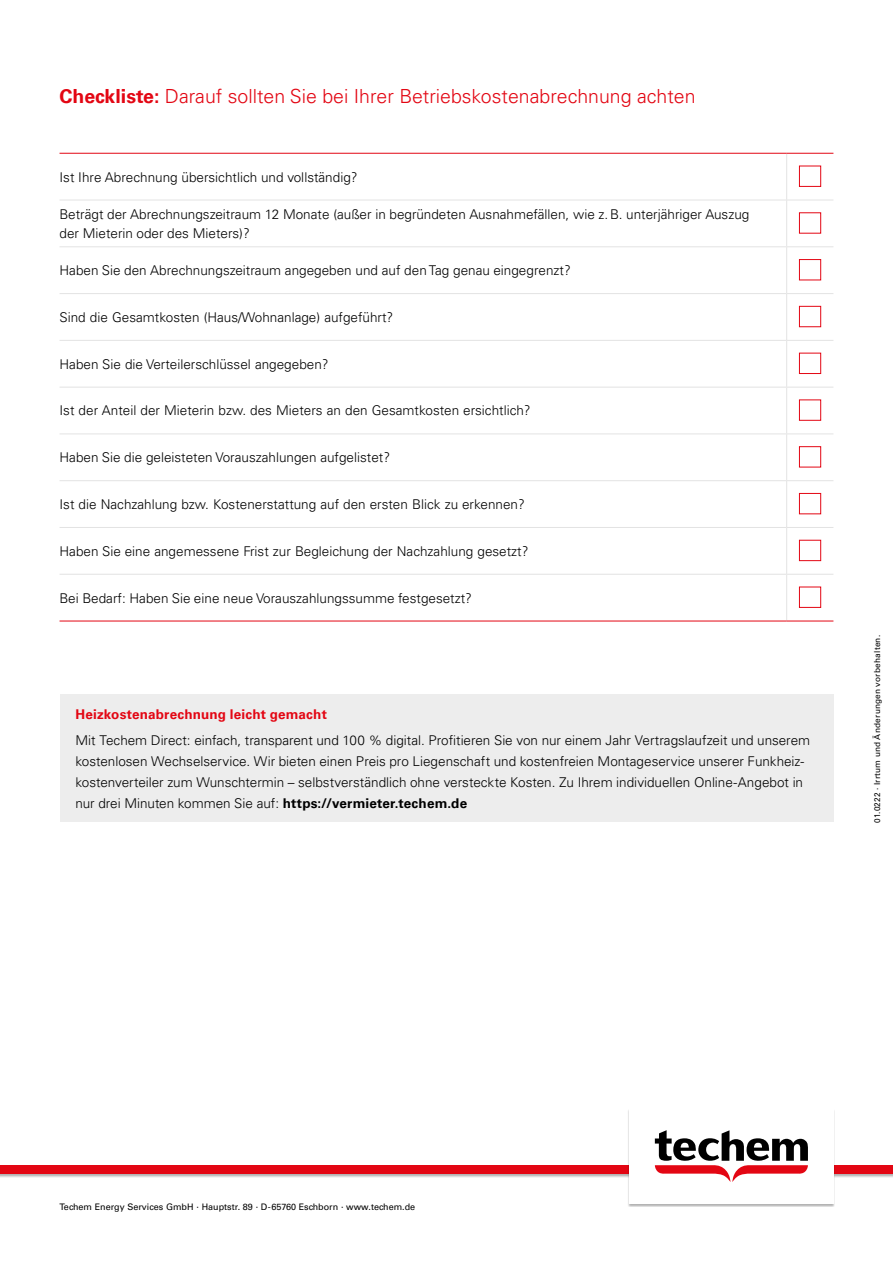
<style>
.page{position:relative;width:893px;height:1263px;background:#fff}
.page>*{position:absolute;margin:0;border:0;box-sizing:border-box;transform-origin:0 0}
.t1{font:300 19.5px "Univers LT Pro 45";color:#e30613}
.t2{font:300 13.5px/21px "Univers LT Pro 45";color:#000}
.t3{font:700 13.5px "Univers LT Pro 65";letter-spacing:.01em;color:#e30613}
.t4{font:9px "Univers LT Pro 55 Roman";color:#000}
.t5{font:8.25px "Univers LT Pro 55 Roman";letter-spacing:.03em;color:#000}
.s1{font-family:"Univers LT Pro 65";font-weight:700}
</style>
<div class="page">
<div style="left:60px;top:695px;width:773px;height:127px;background:#ededed"></div>
<div style="left:0;top:1166px;width:893px;height:12px;background:#000;opacity:.3"></div>
<div style="left:0;top:1165px;width:893px;height:9px;background:#e30613"></div>
<div style="left:627px;top:1109px;width:208px;height:98px;background:#000;opacity:.3"></div>
<div style="left:629px;top:1109px;width:204px;height:94px;background:#fff"></div>
<svg style="left:655px;top:1130px;width:153px;height:52px"></svg>
<hr style="left:786px;top:154px;width:1px;height:46px;background:#e3e3e3">
<hr style="left:786px;top:200px;width:1px;height:46px;background:#e3e3e3">
<hr style="left:786px;top:247px;width:1px;height:46px;background:#e3e3e3">
<hr style="left:786px;top:294px;width:1px;height:46px;background:#e3e3e3">
<hr style="left:786px;top:341px;width:1px;height:46px;background:#e3e3e3">
<hr style="left:786px;top:387px;width:1px;height:46px;background:#e3e3e3">
<hr style="left:786px;top:434px;width:1px;height:46px;background:#e3e3e3">
<hr style="left:786px;top:481px;width:1px;height:46px;background:#e3e3e3">
<hr style="left:786px;top:528px;width:1px;height:46px;background:#e3e3e3">
<hr style="left:786px;top:575px;width:1px;height:46px;background:#e3e3e3">
<hr style="left:60px;top:200px;width:727px;height:1px;background:#e3e3e3">
<hr style="left:787px;top:200px;width:46px;height:1px;background:#e3e3e3">
<hr style="left:60px;top:246px;width:727px;height:1px;background:#e3e3e3">
<hr style="left:787px;top:246px;width:46px;height:1px;background:#e3e3e3">
<hr style="left:60px;top:293px;width:727px;height:1px;background:#e3e3e3">
<hr style="left:787px;top:293px;width:46px;height:1px;background:#e3e3e3">
<hr style="left:60px;top:340px;width:727px;height:1px;background:#e3e3e3">
<hr style="left:787px;top:340px;width:46px;height:1px;background:#e3e3e3">
<hr style="left:60px;top:387px;width:727px;height:1px;background:#e3e3e3">
<hr style="left:787px;top:387px;width:46px;height:1px;background:#e3e3e3">
<hr style="left:60px;top:433px;width:727px;height:1px;background:#e3e3e3">
<hr style="left:787px;top:433px;width:46px;height:1px;background:#e3e3e3">
<hr style="left:60px;top:480px;width:727px;height:1px;background:#e3e3e3">
<hr style="left:787px;top:480px;width:46px;height:1px;background:#e3e3e3">
<hr style="left:60px;top:527px;width:727px;height:1px;background:#e3e3e3">
<hr style="left:787px;top:527px;width:46px;height:1px;background:#e3e3e3">
<hr style="left:60px;top:574px;width:727px;height:1px;background:#e3e3e3">
<hr style="left:787px;top:574px;width:46px;height:1px;background:#e3e3e3">
<hr style="left:60px;top:153px;width:727px;height:1px;background:#e30613">
<hr style="left:787px;top:153px;width:46px;height:1px;background:#e30613">
<hr style="left:60px;top:621px;width:727px;height:1px;background:#e30613">
<hr style="left:787px;top:621px;width:46px;height:1px;background:#e30613">
<div style="left:799px;top:166px;width:22px;height:21px;border:1px solid #e30613"></div>
<div style="left:799px;top:212px;width:22px;height:22px;border:1px solid #e30613"></div>
<div style="left:799px;top:259px;width:22px;height:21px;border:1px solid #e30613"></div>
<div style="left:799px;top:306px;width:22px;height:21px;border:1px solid #e30613"></div>
<div style="left:799px;top:353px;width:22px;height:21px;border:1px solid #e30613"></div>
<div style="left:799px;top:399px;width:22px;height:22px;border:1px solid #e30613"></div>
<div style="left:799px;top:446px;width:22px;height:21px;border:1px solid #e30613"></div>
<div style="left:799px;top:493px;width:22px;height:21px;border:1px solid #e30613"></div>
<div style="left:799px;top:540px;width:22px;height:21px;border:1px solid #e30613"></div>
<div style="left:799px;top:587px;width:22px;height:21px;border:1px solid #e30613"></div>
<h1 class="t1" style="left:60px;top:84px;width:637px"><span class="s1">Checkliste:</span> Darauf sollten Sie bei Ihrer Betriebskostenabrechnung achten</h1>
<p class="t2" style="left:60px;top:166px;width:300px">Ist Ihre Abrechnung übersichtlich und vollständig?</p>
<p class="t2" style="left:60px;top:204px;width:691px;line-height:19.5px">Beträgt der Abrechnungszeitraum 12 Monate (außer in begründeten Ausnahmefällen, wie z.B. unterjähriger Auszug der Mieterin oder des Mieters)?</p>
<p class="t2" style="left:60px;top:259px;width:513px">Haben Sie den Abrechnungszeitraum angegeben und auf den Tag genau eingegrenzt?</p>
<p class="t2" style="left:60px;top:306px;width:335px">Sind die Gesamtkosten (Haus/Wohnanlage) aufgeführt?</p>
<p class="t2" style="left:60px;top:353px;width:271px">Haben Sie die Verteilerschlüssel angegeben?</p>
<p class="t2" style="left:60px;top:400px;width:473px">Ist der Anteil der Mieterin bzw. des Mieters an den Gesamtkosten ersichtlich?</p>
<p class="t2" style="left:60px;top:446px;width:332px">Haben Sie die geleisteten Vorauszahlungen aufgelistet?</p>
<p class="t2" style="left:60px;top:493px;width:467px">Ist die Nachzahlung bzw. Kostenerstattung auf den ersten Blick zu erkennen?</p>
<p class="t2" style="left:60px;top:540px;width:470px">Haben Sie eine angemessene Frist zur Begleichung der Nachzahlung gesetzt?</p>
<p class="t2" style="left:60px;top:587px;width:414px">Bei Bedarf: Haben Sie eine neue Vorauszahlungssumme festgesetzt?</p>
<p class="t3" style="left:75px;top:705px;width:253px">Heizkostenabrechnung leicht gemacht</p>
<p class="t2" style="left:75px;top:729px;width:736px">Mit Techem Direct: einfach, transparent und 100 % digital. Profitieren Sie von nur einem Jahr Vertragslaufzeit und unserem kostenlosen Wechselservice. Wir bieten einen Preis pro Liegenschaft und kostenfreien Montageservice unserer Funkheiz&shy;kostenverteiler zum Wunschtermin – selbstverständlich ohne versteckte Kosten. Zu Ihrem individuellen Online-Angebot in nur drei Minuten kommen Sie auf: <span class="s1">https://vermieter.techem.de</span></p>
<p class="t5" style="left:872px;top:823px;width:189px;rotate:-90deg">01.0222 · Irrtum und Änderungen vorbehalten.</p>
<p class="t4" style="left:60px;top:1200px;width:357px">Techem Energy Services GmbH · Hauptstr. 89 · D-65760 Eschborn · www.techem.de</p>
</div>
